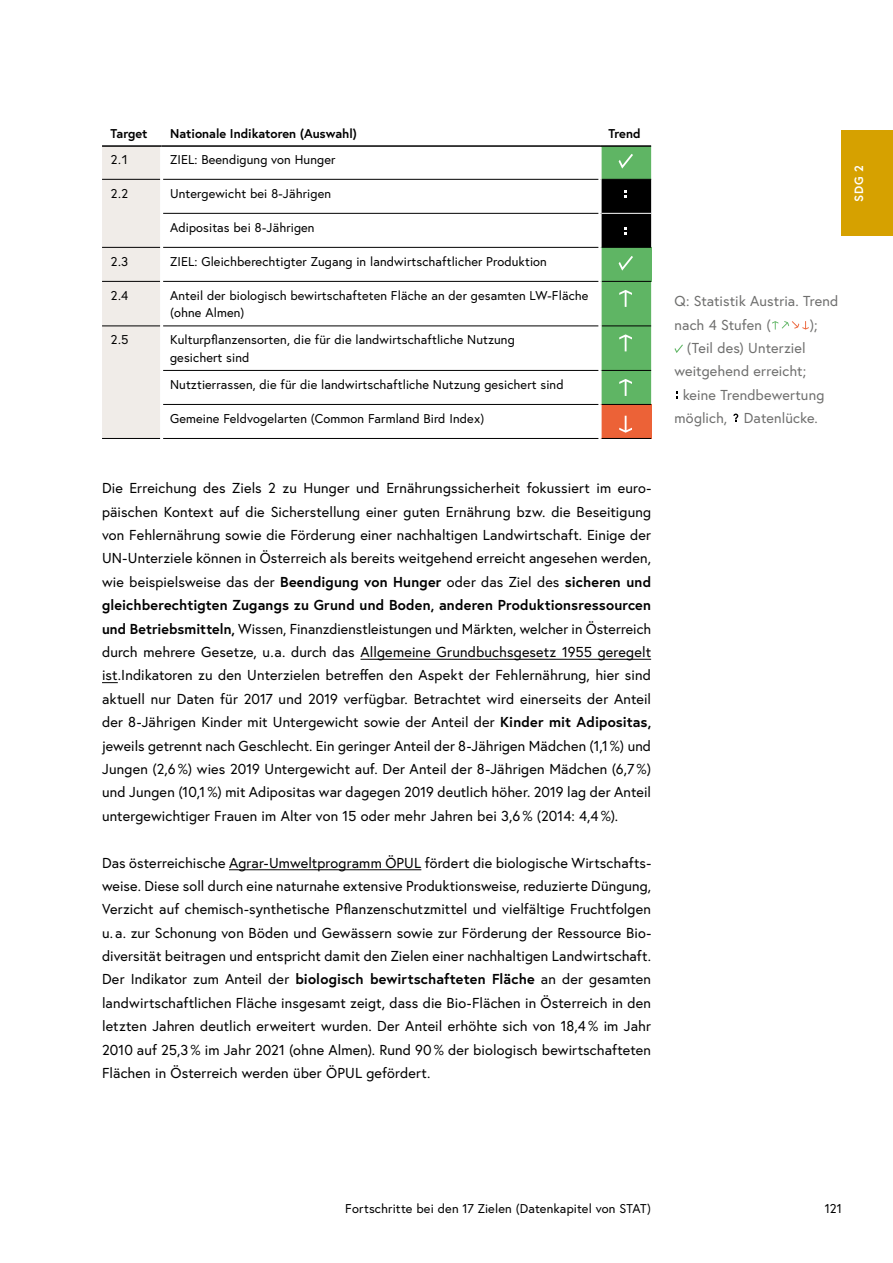
<style>
.page{position:relative;width:893px;height:1263px;background:#fff}
.page>*{position:absolute;margin:0;border:0;box-sizing:border-box;transform-origin:0 0}
.t1{font:14.4px/23.4px "Europa Austria";letter-spacing:.01em;color:#000;text-align:justify}
.t2{font:14.4px/23.4px "Europa Austria";letter-spacing:.005em;color:#6f6f6e}
.t3{font:12.75px/17.5px "Europa Austria";letter-spacing:.01em;color:#000}
.t4{font:700 12.75px "Europa Austria";color:#000}
.t5{font:700 12px "Europa Austria";color:#fff}
.s1{font-weight:700}
</style>
<div class="page">
<div style="left:842px;top:131px;width:51px;height:105px;background:#d6a100"></div>
<div style="left:102px;top:147px;width:58px;height:291px;background:#f0ece8"></div>
<div style="left:600px;top:404px;width:51px;height:34px;background:#ec6237"></div>
<hr style="left:163px;top:179px;width:436px;height:1px;background:#000">
<hr style="left:163px;top:213px;width:436px;height:1px;background:#000">
<hr style="left:163px;top:247px;width:436px;height:1px;background:#000">
<hr style="left:102px;top:281px;width:58px;height:1px;background:#000">
<hr style="left:163px;top:281px;width:436px;height:1px;background:#000">
<hr style="left:163px;top:325px;width:436px;height:1px;background:#000">
<hr style="left:163px;top:370px;width:436px;height:1px;background:#000">
<hr style="left:163px;top:404px;width:436px;height:1px;background:#000">
<hr style="left:163px;top:438px;width:436px;height:1px;background:#000">
<hr style="left:102px;top:179px;width:58px;height:1px;background:#000">
<hr style="left:102px;top:247px;width:58px;height:1px;background:#000">
<hr style="left:599px;top:404px;width:3px;height:35px;background:#fff">
<hr style="left:102px;top:325px;width:58px;height:1px;background:#000">
<hr style="left:602px;top:404px;width:49px;height:1px;background:#000">
<hr style="left:102px;top:438px;width:58px;height:1px;background:#000">
<hr style="left:602px;top:438px;width:49px;height:1px;background:#000">
<hr style="left:102px;top:145px;width:60px;height:2px;background:#000">
<hr style="left:162px;top:145px;width:438px;height:2px;background:#000">
<hr style="left:600px;top:145px;width:51px;height:2px;background:#000">
<svg style="left:600px;top:146px;width:51px;height:258px"></svg>
<svg style="left:619px;top:416px;width:13px;height:17px"></svg>
<hr style="left:361px;top:659px;width:290px;height:1px;background:#000">
<svg style="left:102px;top:682px;width:16px;height:1px"></svg>
<hr style="left:229px;top:869px;width:192px;height:1px;background:#000">
<svg style="left:772px;top:321px;width:37px;height:9px"></svg>
<svg style="left:674px;top:344px;width:9px;height:9px"></svg>
<svg style="left:733px;top:414px;width:5px;height:8px"></svg>
<p class="t4" style="left:111px;top:124px;width:39px">Target</p>
<p class="t4" style="left:170px;top:124px;width:188px">Nationale Indikatoren (Auswahl)</p>
<p class="t4" style="left:609px;top:124px;width:33px">Trend</p>
<p class="t3" style="left:111px;top:150px;width:19px">2.1</p>
<p class="t3" style="left:170px;top:150px;width:167px">ZIEL: Beendigung von Hunger</p>
<p class="t3" style="left:111px;top:184px;width:19px">2.2</p>
<p class="t3" style="left:170px;top:184px;width:162px">Untergewicht bei 8-Jährigen</p>
<p class="t3" style="left:170px;top:218px;width:146px">Adipositas bei 8-Jährigen</p>
<p class="t3" style="left:111px;top:252px;width:19px">2.3</p>
<p class="t3" style="left:170px;top:252px;width:378px">ZIEL: Gleichberechtigter Zugang in landwirtschaftlicher Produktion</p>
<p class="t3" style="left:111px;top:286px;width:19px">2.4</p>
<p class="t3" style="left:170px;top:286px;width:420px">Anteil der biologisch bewirtschafteten Fläche an der gesamten LW-Fläche (ohne Almen)</p>
<p class="t3" style="left:111px;top:331px;width:19px">2.5</p>
<p class="t3" style="left:170px;top:331px;width:346px">Kulturpflanzensorten, die für die landwirtschaftliche Nutzung gesichert sind</p>
<p class="t3" style="left:170px;top:375px;width:395px">Nutztierrassen, die für die landwirtschaftliche Nutzung gesichert sind</p>
<p class="t3" style="left:170px;top:409px;width:316px">Gemeine Feldvogelarten (Common Farmland Bird Index)</p>
<p class="t1" style="left:102px;top:476px;width:551px">Die Erreichung des Ziels 2 zu Hunger und Ernährungssicherheit fokussiert im euro&shy;päischen Kontext auf die Sicherstellung einer guten Ernährung bzw. die Beseitigung von Fehlernährung sowie die Förderung einer nachhaltigen Landwirtschaft. Einige der UN-Unterziele können in Österreich als bereits weitgehend erreicht angesehen werden, wie beispielsweise das der <span class="s1">Beendigung von Hunger</span> oder das Ziel des <span class="s1">sicheren und gleichberechtigten Zugangs zu Grund und Boden, anderen Produktionsressourcen und Betriebsmitteln,</span> Wissen, Finanzdienstleistungen und Märkten, welcher in Österreich durch mehrere Gesetze, u.a. durch das Allgemeine Grundbuchsgesetz 1955 geregelt ist.Indikatoren zu den Unterzielen betreffen den Aspekt der Fehlernährung, hier sind aktuell nur Daten für 2017 und 2019 verfügbar. Betrachtet wird einerseits der Anteil der 8-Jährigen Kinder mit Untergewicht sowie der Anteil der <span class="s1">Kinder mit Adipositas, </span>jeweils getrennt nach Geschlecht. Ein geringer Anteil der 8-Jährigen Mädchen (1,1%) und Jungen (2,6 %) wies 2019 Untergewicht auf. Der Anteil der 8-Jährigen Mädchen (6,7 %) und Jungen (10,1 %) mit Adipositas war dagegen 2019 deutlich höher. 2019 lag der Anteil untergewichtiger Frauen im Alter von 15 oder mehr Jahren bei 3,6 % (2014: 4,4 %).</p>
<p class="t1" style="left:102px;top:850px;width:551px">Das österreichische Agrar-Umweltprogramm ÖPUL fördert die biologische Wirtschafts&shy;weise. Diese soll durch eine naturnahe extensive Produktionsweise, reduzierte Düngung, Verzicht auf chemisch-synthetische Pflanzenschutzmittel und vielfältige Fruchtfolgen u. a. zur Schonung von Böden und Gewässern sowie zur Förderung der Ressource Bio&shy;diversität beitragen und entspricht damit den Zielen einer nachhaltigen Landwirtschaft.<br>Der Indikator zum Anteil der <span class="s1">biologisch bewirtschafteten Fläche</span> an der gesamten landwirtschaftlichen Fläche insgesamt zeigt, dass die Bio-Flächen in Österreich in den letzten Jahren deutlich erweitert wurden. Der Anteil erhöhte sich von 18,4 % im Jahr 2010 auf 25,3 % im Jahr 2021 (ohne Almen). Rund 90 % der biologisch bewirtschafteten Flächen in Österreich werden über ÖPUL gefördert.</p>
<p class="t5" style="left:851px;top:202px;width:38px;rotate:-90deg">SDG 2</p>
<p class="t2" style="left:674px;top:289px;width:165px">Q: Statistik Austria. Trend nach 4 Stufen (</p>
<p class="t2" style="left:810px;top:313px;width:9px">);</p>
<p class="t2" style="left:687px;top:336px;width:120px">(Teil des) Unterziel</p>
<p class="t2" style="left:674px;top:359px;width:133px">weitgehend erreicht;</p>
<p class="t2" style="left:683px;top:383px;width:143px">keine Trendbewertung</p>
<p class="t2" style="left:674px;top:406px;width:145px">möglich, Datenlücke.</p>
<p class="t3" style="left:345px;top:1199px;width:307px">Fortschritte bei den 17 Zielen (Datenkapitel von STAT)</p>
<p class="t3" style="left:825px;top:1199px;width:19px">121</p>
</div>
